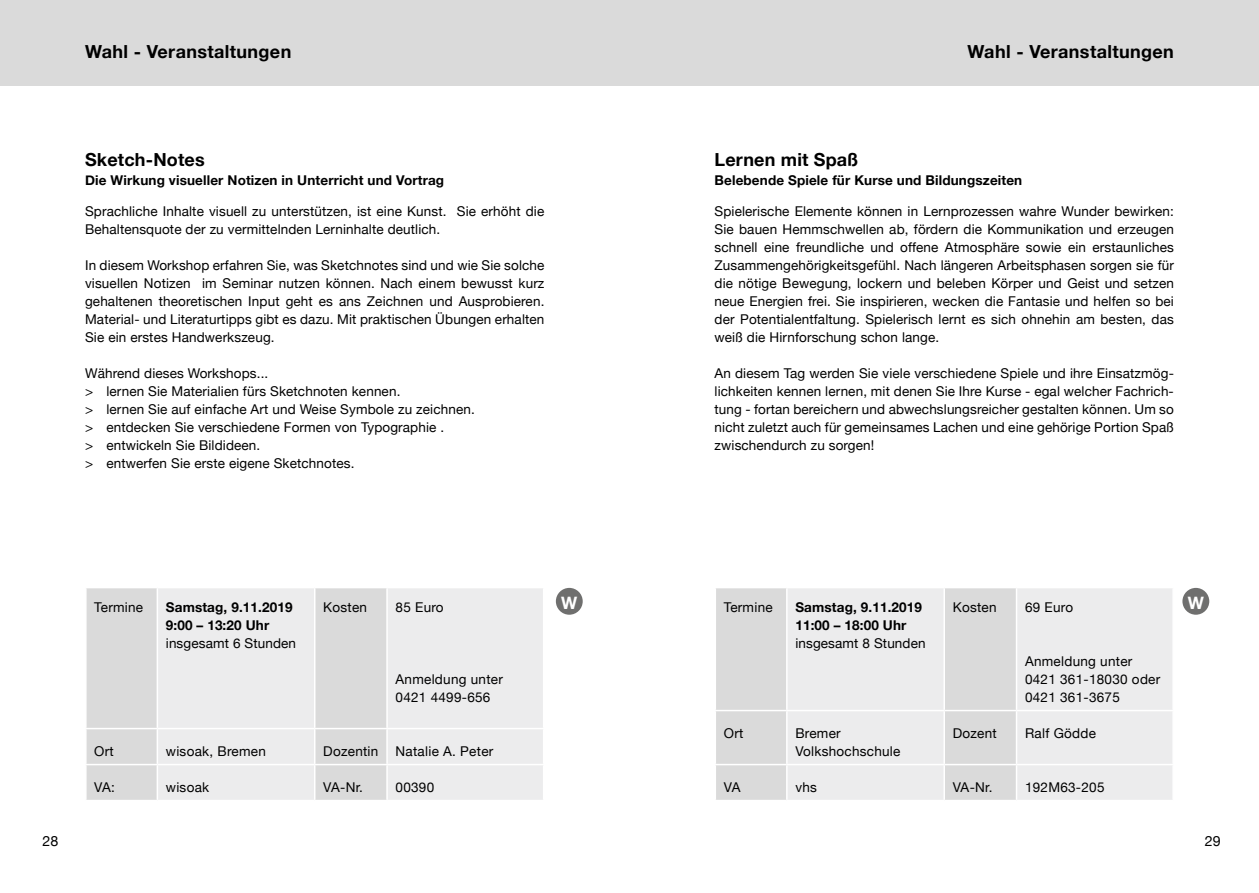
<style>
.page{position:relative;width:1259px;height:893px;background:#fff}
.page>*{position:absolute;margin:0;border:0;box-sizing:border-box;transform-origin:0 0}
.t1{font:700 18px "Helvetica Neue";letter-spacing:.02em;color:#000}
.t2{font:700 17.1px "Helvetica Neue";color:#fff}
.t3{font:14.25px "Helvetica Neue";color:#000}
.t4{font:13.5px/18px "Helvetica Neue";letter-spacing:.01em;color:#000}
.t5{font:700 13.5px/18px "Helvetica Neue";letter-spacing:.01em;color:#000}
</style>
<div class="page">
<div style="left:0;top:0;width:642px;height:85px;background:#dadada"></div>
<div style="left:87px;top:588px;width:70px;height:212px;background:#dadada"></div>
<svg style="left:158px;top:588px;width:385px;height:212px;background:#e8e8e9"></svg>
<hr style="left:314px;top:588px;width:1px;height:140px;background:#fff">
<hr style="left:386px;top:588px;width:2px;height:140px;background:#fff">
<hr style="left:85px;top:728px;width:72px;height:1px;background:#fff">
<hr style="left:157px;top:728px;width:158px;height:1px;background:#fff">
<hr style="left:315px;top:728px;width:72px;height:1px;background:#fff">
<hr style="left:314px;top:729px;width:1px;height:35px;background:#fff">
<hr style="left:387px;top:728px;width:157px;height:1px;background:#fff">
<hr style="left:386px;top:729px;width:2px;height:35px;background:#fff">
<hr style="left:314px;top:765px;width:1px;height:35px;background:#fff">
<hr style="left:386px;top:765px;width:2px;height:35px;background:#fff">
<hr style="left:85px;top:764px;width:72px;height:1px;background:#fff">
<hr style="left:157px;top:764px;width:158px;height:1px;background:#fff">
<hr style="left:315px;top:764px;width:72px;height:1px;background:#fff">
<hr style="left:387px;top:764px;width:157px;height:1px;background:#fff">
<div style="left:556px;top:588px;width:27px;height:27px;background:#6f6f6e;border-radius:50%"></div>
<div style="left:617px;top:0;width:642px;height:85px;background:#dadada"></div>
<div style="left:716px;top:588px;width:70px;height:212px;background:#dadada"></div>
<svg style="left:788px;top:588px;width:384px;height:212px;background:#e9e9ea"></svg>
<hr style="left:943px;top:588px;width:2px;height:122px;background:#fff">
<hr style="left:1015px;top:588px;width:2px;height:122px;background:#fff">
<hr style="left:714px;top:710px;width:73px;height:1px;background:#fff">
<hr style="left:787px;top:710px;width:157px;height:1px;background:#fff">
<hr style="left:944px;top:710px;width:72px;height:1px;background:#fff">
<hr style="left:943px;top:711px;width:2px;height:53px;background:#fff">
<hr style="left:1016px;top:710px;width:158px;height:1px;background:#fff">
<hr style="left:1015px;top:711px;width:2px;height:53px;background:#fff">
<hr style="left:943px;top:765px;width:2px;height:35px;background:#fff">
<hr style="left:1015px;top:765px;width:2px;height:35px;background:#fff">
<hr style="left:714px;top:764px;width:73px;height:1px;background:#fff">
<hr style="left:787px;top:764px;width:157px;height:1px;background:#fff">
<hr style="left:944px;top:764px;width:72px;height:1px;background:#fff">
<hr style="left:1016px;top:764px;width:158px;height:1px;background:#fff">
<div style="left:1182px;top:588px;width:27px;height:27px;background:#6f6f6e;border-radius:50%"></div>
<h1 class="t1" style="left:85px;top:37px;width:208px">Wahl - Veranstaltungen</h1>
<h1 class="t1" style="left:85px;top:146px;width:121px">Sketch-Notes</h1>
<p class="t5" style="left:85px;top:171px;width:361px">Die Wirkung visueller Notizen in Unterricht und Vortrag</p>
<p class="t4" style="left:85px;top:203px;width:461px">Sprachliche Inhalte visuell zu unterstützen, ist eine Kunst. Sie erhöht die<br>Behaltensquote der zu vermittelnden Lerninhalte deutlich.</p>
<p class="t4" style="left:85px;top:257px;width:461px;text-align:justify">In diesem Workshop erfahren Sie, was Sketchnotes sind und wie Sie solche visuellen Notizen im Seminar nutzen können. Nach einem bewusst kurz gehaltenen theoretischen Input geht es ans Zeichnen und Ausprobieren.<br>Material- und Literaturtipps gibt es dazu. Mit praktischen Übungen erhalten Sie ein erstes Handwerkszeug.</p>
<p class="t4" style="left:85px;top:365px;width:391px">Während dieses Workshops...<br>&gt; lernen Sie Materialien fürs Sketchnoten kennen.<br>&gt; lernen Sie auf einfache Art und Weise Symbole zu zeichnen. &gt; entdecken Sie verschiedene Formen von Typographie .<br>&gt; entwickeln Sie Bildideen.<br>&gt; entwerfen Sie erste eigene Sketchnotes.</p>
<p class="t4" style="left:94px;top:599px;width:50px">Termine</p>
<p class="t5" style="left:166px;top:599px;width:128px">Samstag, 9.11.2019<br>9:00 – 13:20 Uhr</p>
<p class="t4" style="left:166px;top:635px;width:132px">insgesamt 6 Stunden</p>
<p class="t4" style="left:323px;top:599px;width:45px">Kosten</p>
<p class="t4" style="left:395px;top:599px;width:50px">85 Euro</p>
<p class="t4" style="left:395px;top:671px;width:109px">Anmeldung unter<br>0421 4499-656</p>
<p class="t4" style="left:94px;top:743px;width:21px">Ort</p>
<p class="t4" style="left:166px;top:743px;width:102px">wisoak, Bremen</p>
<p class="t4" style="left:323px;top:743px;width:57px">Dozentin</p>
<p class="t4" style="left:395px;top:743px;width:99px">Natalie A. Peter</p>
<p class="t4" style="left:94px;top:779px;width:22px">VA:</p>
<p class="t4" style="left:166px;top:779px;width:45px">wisoak</p>
<p class="t4" style="left:323px;top:779px;width:41px">VA-Nr.</p>
<p class="t4" style="left:395px;top:779px;width:40px">00390</p>
<p class="t2" style="left:561px;top:589px;width:18px">W</p>
<h1 class="t1" style="left:967px;top:37px;width:208px">Wahl - Veranstaltungen</h1>
<h1 class="t1" style="left:714px;top:146px;width:145px">Lernen mit Spaß</h1>
<p class="t5" style="left:714px;top:171px;width:309px">Belebende Spiele für Kurse und Bildungszeiten</p>
<p class="t4" style="left:714px;top:203px;width:461px;text-align:justify">Spielerische Elemente können in Lernprozessen wahre Wunder bewirken:<br>Sie bauen Hemmschwellen ab, fördern die Kommunikation und erzeugen schnell eine freundliche und offene Atmosphäre sowie ein erstaunliches Zusammengehörigkeitsgefühl. Nach längeren Arbeitsphasen sorgen sie für die nötige Bewegung, lockern und beleben Körper und Geist und setzen neue Energien frei. Sie inspirieren, wecken die Fantasie und helfen so bei der Potentialentfaltung. Spielerisch lernt es sich ohnehin am besten, das weiß die Hirnforschung schon lange.</p>
<p class="t4" style="left:714px;top:365px;width:461px;text-align:justify">An diesem Tag werden Sie viele verschiedene Spiele und ihre Einsatzmög&shy;lichkeiten kennen lernen, mit denen Sie Ihre Kurse - egal welcher Fachrich&shy;tung - fortan bereichern und abwechslungsreicher gestalten können. Um so nicht zuletzt auch für gemeinsames Lachen und eine gehörige Portion Spaß zwischendurch zu sorgen!</p>
<p class="t4" style="left:724px;top:599px;width:50px">Termine</p>
<p class="t5" style="left:795px;top:599px;width:128px">Samstag, 9.11.2019<br>11:00 – 18:00 Uhr</p>
<p class="t4" style="left:795px;top:635px;width:132px">insgesamt 8 Stunden</p>
<p class="t4" style="left:952px;top:599px;width:45px">Kosten</p>
<p class="t4" style="left:1025px;top:599px;width:50px">69 Euro</p>
<p class="t4" style="left:1025px;top:653px;width:137px">Anmeldung unter<br>0421 361-18030 oder<br>0421 361-3675</p>
<p class="t4" style="left:724px;top:725px;width:21px">Ort</p>
<p class="t4" style="left:795px;top:725px;width:107px">Bremer<br>Volkshochschule</p>
<p class="t4" style="left:952px;top:725px;width:46px">Dozent</p>
<p class="t4" style="left:1025px;top:725px;width:72px">Ralf Gödde</p>
<p class="t4" style="left:724px;top:779px;width:18px">VA</p>
<p class="t4" style="left:795px;top:779px;width:23px">vhs</p>
<p class="t4" style="left:952px;top:779px;width:41px">VA-Nr.</p>
<p class="t4" style="left:1025px;top:779px;width:81px">192M63-205</p>
<p class="t2" style="left:1187px;top:589px;width:18px">W</p>
<p class="t3" style="left:43px;top:831px;width:17px">28</p>
<p class="t3" style="left:1204px;top:831px;width:17px">29</p>
</div>
